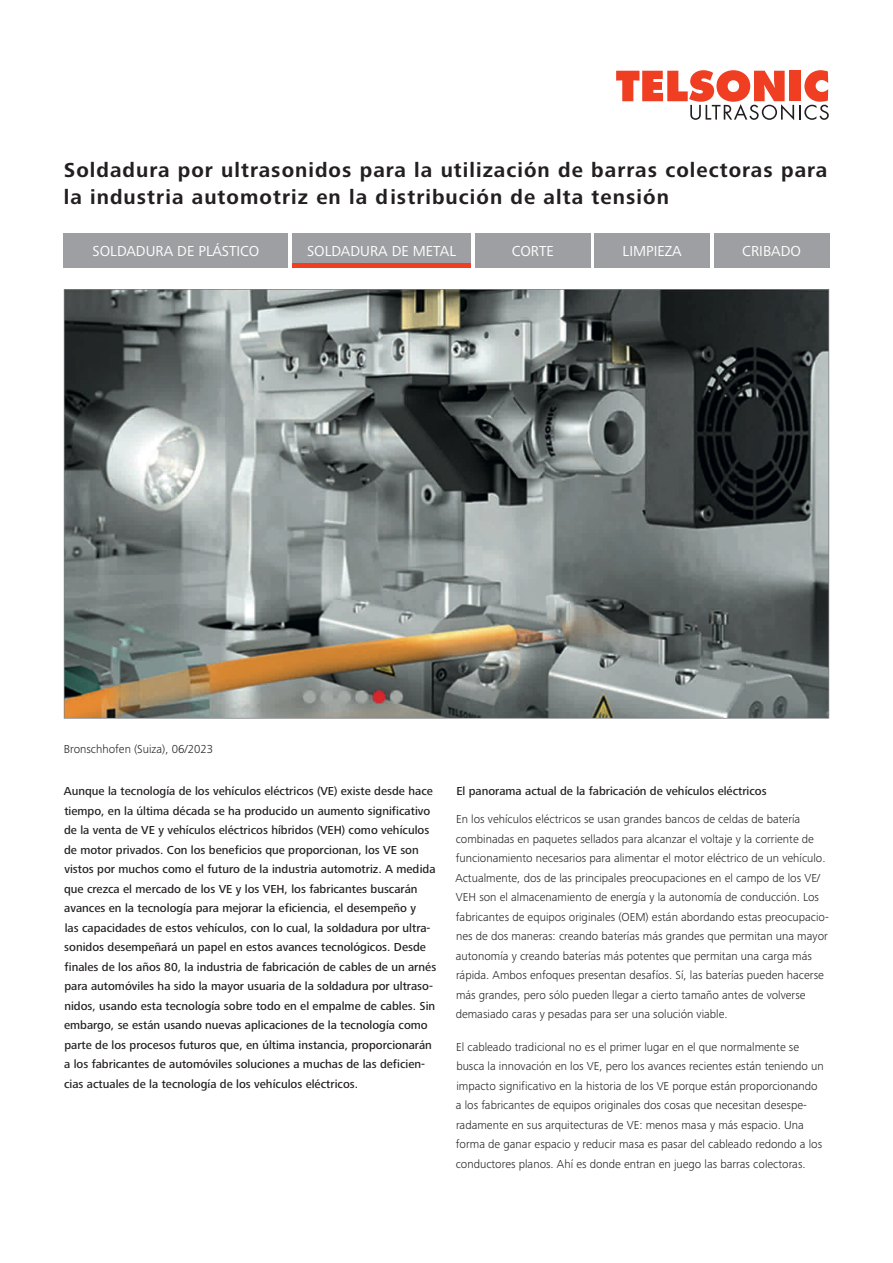
<style>
.page{position:relative;width:893px;height:1263px;background:#fff}
.page>*{position:absolute;margin:0;border:0;box-sizing:border-box;transform-origin:0 0}
.t1{font:700 21px/27px "Frutiger Next Pro";letter-spacing:.05em;color:#231f20}
.t2{font:15px "Frutiger Next Pro";color:#fff}
.t3{font:300 12px/19.5px "Frutiger Next Pro";color:#231f20}
.t4{font:500 12px/19.5px "Frutiger Next Pro";color:#231f20}
</style>
<div class="page">
<svg style="left:616px;top:70px;width:213px;height:50px"></svg>
<svg style="left:64px;top:289px;width:765px;height:430px;background:#747975"></svg>
<div style="left:64px;top:234px;width:224px;height:34px;background:#9d9fa2"></div>
<div style="left:292px;top:234px;width:179px;height:34px;background:#9d9fa2"></div>
<div style="left:475px;top:234px;width:115px;height:34px;background:#9d9fa2"></div>
<div style="left:595px;top:234px;width:115px;height:34px;background:#9d9fa2"></div>
<div style="left:714px;top:234px;width:115px;height:34px;background:#9d9fa2"></div>
<hr style="left:292px;top:264px;width:179px;height:4px;background:#ef3e22">
<h1 class="t1" style="left:64px;top:156px;width:765px">Soldadura por ultrasonidos para la utilización de barras colectoras para la industria automotriz en la distribución de alta tensión</h1>
<p class="t2" style="left:92px;top:243px;width:168px">SOLDADURA DE PLÁSTICO</p>
<p class="t2" style="left:307px;top:243px;width:151px">SOLDADURA DE METAL</p>
<p class="t2" style="left:512px;top:243px;width:43px">CORTE</p>
<p class="t2" style="left:623px;top:243px;width:61px">LIMPIEZA</p>
<p class="t2" style="left:742px;top:243px;width:60px">CRIBADO</p>
<p class="t3" style="left:64px;top:739px;width:151px">Bronschhofen (Suiza), 06/2023</p>
<p class="t4" style="left:64px;top:782px;width:374px">Aunque la tecnología de los vehículos eléctricos (VE) existe desde hace tiempo, en la última década se ha producido un aumento significativo de la venta de VE y vehículos eléctricos híbridos (VEH) como vehículos de motor privados. Con los beneficios que proporcionan, los VE son vistos por muchos como el futuro de la industria automotriz. A medida que crezca el mercado de los VE y los VEH, los fabricantes buscarán avances en la tecnología para mejorar la eficiencia, el desempeño y<br>las capacidades de estos vehículos, con lo cual, la soldadura por ultra&shy;sonidos desempeñará un papel en estos avances tecnológicos. Desde finales de los años 80, la industria de fabricación de cables de un arnés para automóviles ha sido la mayor usuaria de la soldadura por ultraso&shy;nidos, usando esta tecnología sobre todo en el empalme de cables. Sin embargo, se están usando nuevas aplicaciones de la tecnología como parte de los procesos futuros que, en última instancia, proporcionarán a los fabricantes de automóviles soluciones a muchas de las deficien&shy;cias actuales de la tecnología de los vehículos eléctricos.</p>
<p class="t4" style="left:456px;top:782px;width:312px">El panorama actual de la fabricación de vehículos eléctricos</p>
<p class="t3" style="left:455px;top:810px;width:375px">En los vehículos eléctricos se usan grandes bancos de celdas de batería combinadas en paquetes sellados para alcanzar el voltaje y la corriente de funcionamiento necesarios para alimentar el motor eléctrico de un vehículo.<br>Actualmente, dos de las principales preocupaciones en el campo de los VE/ VEH son el almacenamiento de energía y la autonomía de conducción. Los fabricantes de equipos originales (OEM) están abordando estas preocupacio&shy;nes de dos maneras: creando baterías más grandes que permitan una mayor autonomía y creando baterías más potentes que permitan una carga más rápida. Ambos enfoques presentan desafíos. Sí, las baterías pueden hacerse más grandes, pero sólo pueden llegar a cierto tamaño antes de volverse demasiado caras y pesadas para ser una solución viable.</p>
<p class="t3" style="left:456px;top:1037px;width:369px">El cableado tradicional no es el primer lugar en el que normalmente se busca la innovación en los VE, pero los avances recientes están teniendo un impacto significativo en la historia de los VE porque están proporcionando a los fabricantes de equipos originales dos cosas que necesitan desespe&shy;radamente en sus arquitecturas de VE: menos masa y más espacio. Una forma de ganar espacio y reducir masa es pasar del cableado redondo a los conductores planos. Ahí es donde entran en juego las barras colectoras.</p>
</div>
